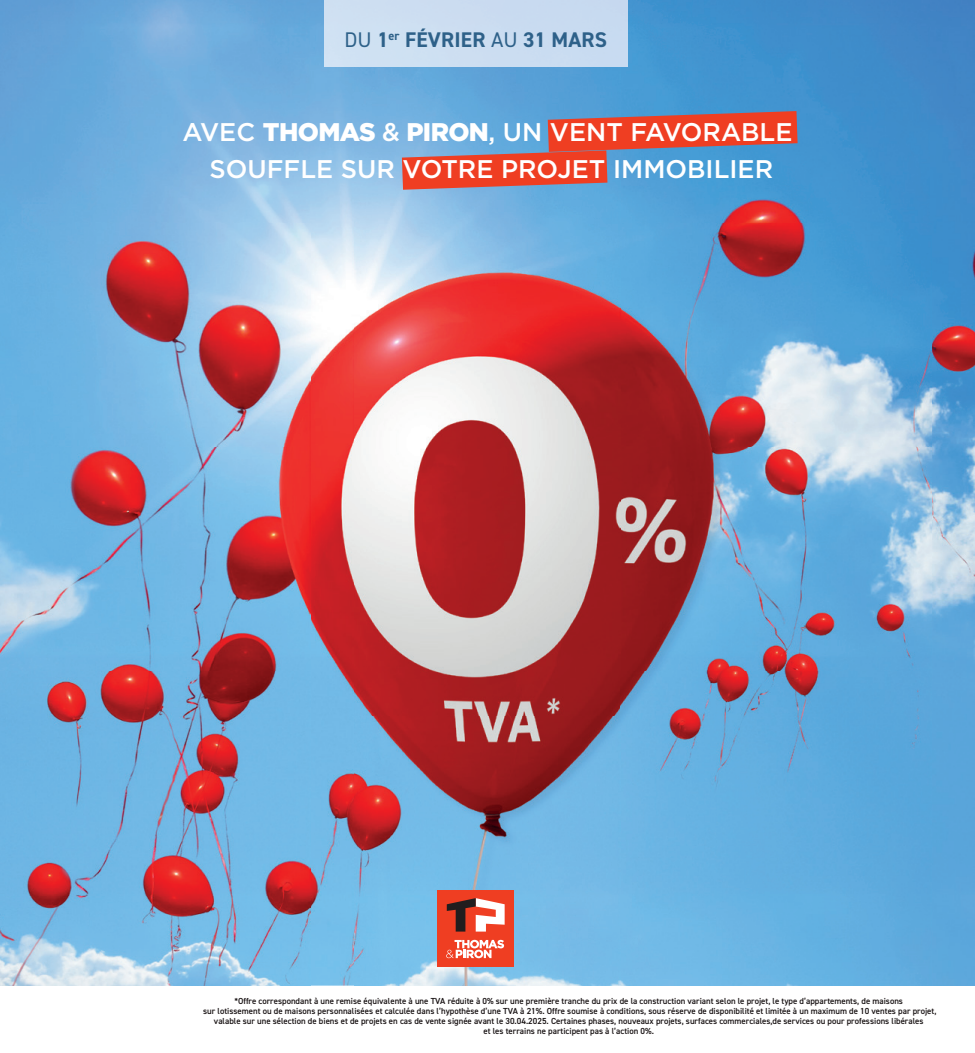
<style>
.page{position:relative;width:975px;height:1053px;background:#fff}
.page>*{position:absolute;margin:0;border:0;box-sizing:border-box;transform-origin:0 0}
.t1{font:500 25.5px/36.9px "Gotham";color:#fff;text-align:center}
.t2{font:700 21.25px "DIN2014";letter-spacing:.01em;color:#2e6189}
.t3{font:600 8.75px/10px "DIN2014";color:#1a1415;text-align:center}
.s1{font-weight:400}
.s2{font-weight:900}
</style>
<div class="page">
<img style="left:0;top:0;width:354px;height:985px">
<img style="left:620px;top:0;width:354px;height:985px">
<img style="left:354px;top:67px;width:266px;height:918px">
<div style="left:324px;top:0;width:303px;height:67px;background:#cbddf1"></div>
<div style="left:437px;top:889px;width:77px;height:77px;background:#ef3e22"></div>
<svg style="left:447px;top:898px;width:57px;height:33px"></svg>
<svg style="left:446px;top:939px;width:58px;height:19px"></svg>
<svg style="left:402px;top:111px;width:395px;height:79px;background:#9d7383"></svg>
<h2 class="t2" style="left:344px;top:26px;width:264px"><span class="s1">DU</span> 1<sup>er</sup> FÉVRIER <span class="s1">AU</span> 31 MARS</h2>
<h1 class="t1" style="left:182px;top:113px;width:611px">AVEC <span class="s2">THOMAS</span> &amp; <span class="s2">PIRON</span>, UN VENT FAVORABLE<br>SOUFFLE SUR VOTRE PROJET IMMOBILIER</h1>
<p class="t3" style="left:203px;top:995px;width:734px">*Offre correspondant à une remise équivalente à une TVA réduite à 0% sur une première tranche du prix de la construction variant selon le projet, le type d’appartements, de maisons<br>sur lotissement ou de maisons personnalisées et calculée dans l’hypothèse d’une TVA à 21%. Offre soumise à conditions, sous réserve de disponibilité et limitée à un maximum de 10 ventes par projet, valable sur une sélection de biens et de projets en cas de vente signée avant le 30.04.2025. Certaines phases, nouveaux projets, surfaces commerciales,de services ou pour professions libérales<br>et les terrains ne participent pas à l’action 0%.</p>
</div>
